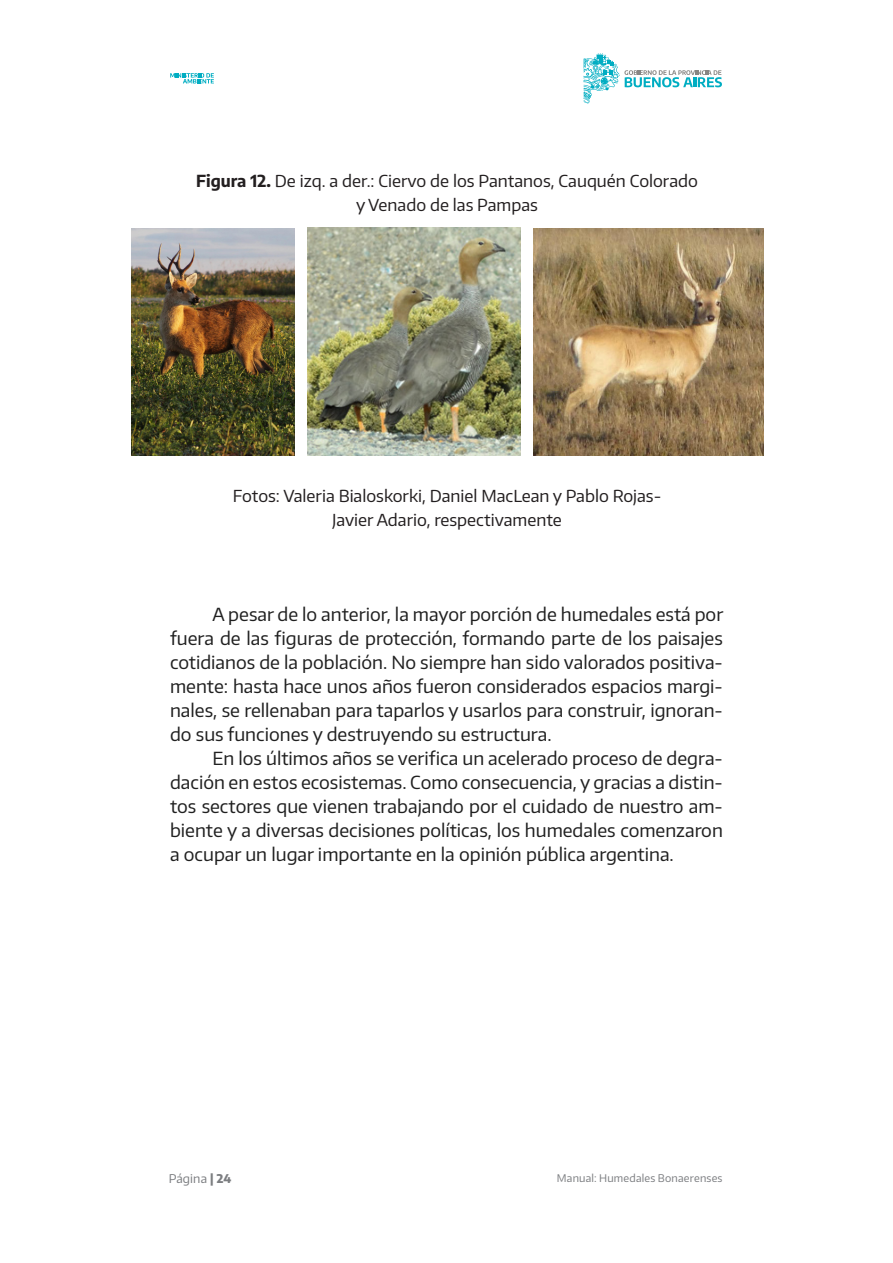
<style>
.page{position:relative;width:893px;height:1263px;background:#fff}
.page>*{position:absolute;margin:0;border:0;box-sizing:border-box;transform-origin:0 0}
.t1{font:18px/24px "Encode Sans";color:#202020;text-align:justify}
.t2{font:16.5px/24px "Encode Sans";color:#231f20;text-align:center}
.t3{font:12px "Encode Sans";letter-spacing:.01em;color:#7c7e81}
.t4{font:10.5px "Encode Sans";letter-spacing:.02em;color:#7c7e81}
.s1{font-weight:700}
.s2{font-weight:800}
</style>
<div class="page">
<svg style="left:584px;top:53px;width:138px;height:51px"></svg>
<svg style="left:170px;top:73px;width:44px;height:10px"></svg>
<img style="left:131px;top:229px;width:164px;height:226px">
<img style="left:533px;top:229px;width:230px;height:226px">
<img style="left:308px;top:228px;width:212px;height:227px">
<p class="t2" style="left:196px;top:169px;width:503px"><span class="s1">Figura 12.</span> De izq. a der.: Ciervo de los Pantanos, Cauquén Colorado y Venado de las Pampas</p>
<p class="t2" style="left:233px;top:484px;width:430px">Fotos: Valeria Bialoskorki, Daniel MacLean y Pablo Rojas-<br>Javier Adario, respectivamente</p>
<p class="t1" style="left:170px;top:601px;width:555px;text-indent:43px">A pesar de lo anterior, la mayor porción de humedales está por fuera de las figuras de protección, formando parte de los paisajes cotidianos de la población. No siempre han sido valorados positiva&shy;mente: hasta hace unos años fueron considerados espacios margi&shy;nales, se rellenaban para taparlos y usarlos para construir, ignoran&shy;do sus funciones y destruyendo su estructura.</p>
<p class="t1" style="left:170px;top:745px;width:554px;text-indent:43px">En los últimos años se verifica un acelerado proceso de degra&shy;dación en estos ecosistemas. Como consecuencia, y gracias a distin&shy;tos sectores que vienen trabajando por el cuidado de nuestro am&shy;biente y a diversas decisiones políticas, los humedales comenzaron a ocupar un lugar importante en la opinión pública argentina.</p>
<p class="t3" style="left:169px;top:1171px;width:64px">Página <span class="s2">| 24</span></p>
<p class="t4" style="left:557px;top:1171px;width:167px">Manual: Humedales Bonaerenses</p>
</div>
